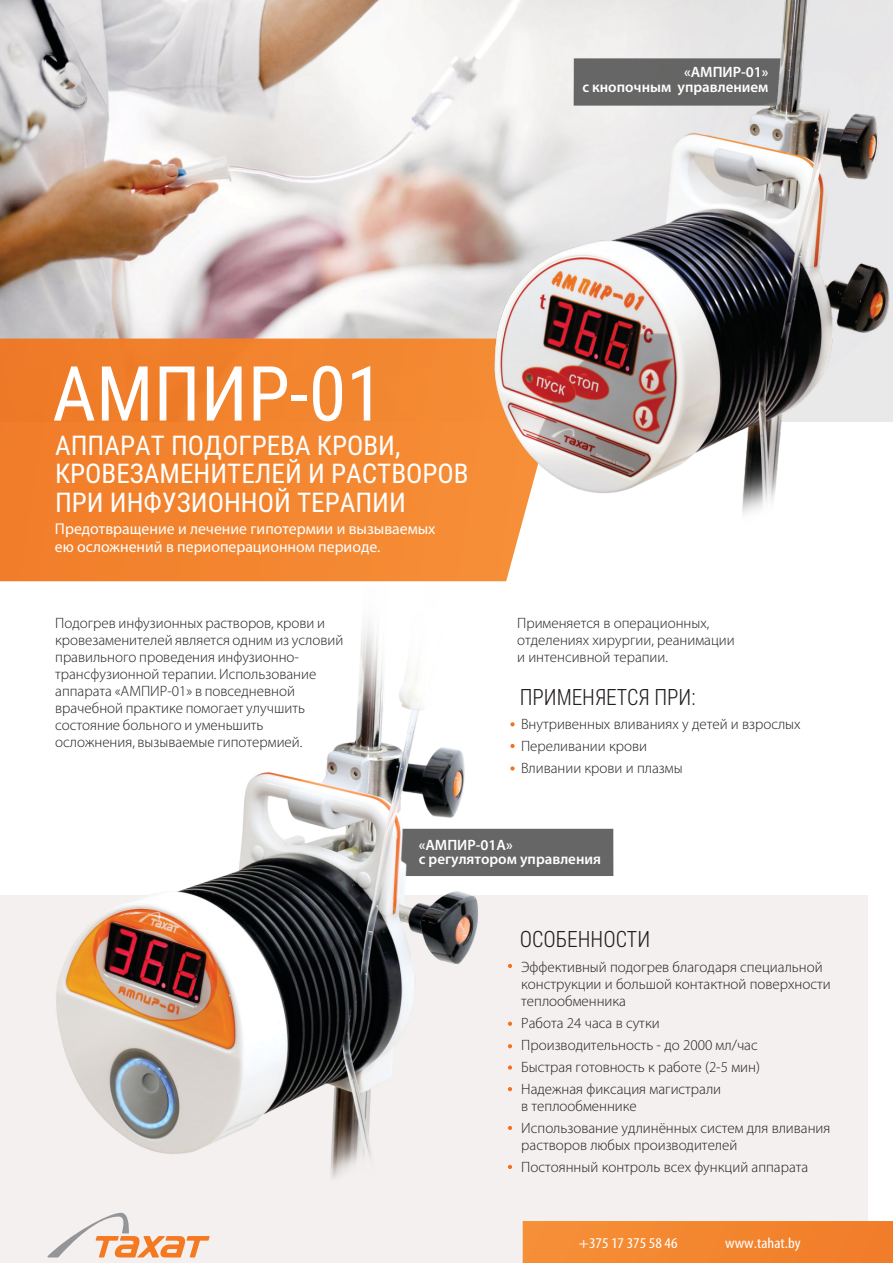
<style>
.page{position:relative;width:893px;height:1263px;background:#fff}
.page>*{position:absolute;margin:0;border:0;box-sizing:border-box;transform-origin:0 0}
.t1{font:76.05px "Roboto Condensed";color:#fff}
.t2{font:27.15px/28.3px "Roboto Condensed";color:#fff}
.t3{font:300 22.5px "Roboto Condensed";color:#231f20}
.t4{font:15.75px/17.9px "Myriad Pro";color:#fff}
.t5{font:300 15px/17px "Myriad Pro";color:#231f20}
.t6{font:600 15px/14.5px "Myriad Pro";color:#fff}
.t7{font:condensed 15px "Myriad Pro";color:#fff;scale:1.12 1}
</style>
<div class="page">
<div style="left:0;top:895px;width:867px;height:368px;background:#f3f0ef"></div>
<div style="left:399px;top:829px;width:214px;height:47px;background:#5f605f"></div>
<img style="left:0;top:581px;width:529px;height:598px">
<img style="left:0;top:0;width:425px;height:339px">
<svg style="left:0;top:339px;width:511px;height:242px;background:#f2822d"></svg>
<svg style="left:510px;top:766px;width:5px;height:5px"></svg>
<svg style="left:510px;top:744px;width:5px;height:4px"></svg>
<svg style="left:510px;top:722px;width:5px;height:4px"></svg>
<svg style="left:508px;top:1022px;width:4px;height:4px"></svg>
<svg style="left:508px;top:964px;width:4px;height:4px"></svg>
<svg style="left:508px;top:1044px;width:4px;height:4px"></svg>
<svg style="left:508px;top:1065px;width:4px;height:5px"></svg>
<svg style="left:508px;top:1087px;width:4px;height:4px"></svg>
<img style="left:425px;top:0;width:468px;height:564px">
<svg style="left:508px;top:1126px;width:4px;height:4px"></svg>
<svg style="left:508px;top:1165px;width:4px;height:4px"></svg>
<div style="left:523px;top:1221px;width:370px;height:42px;background:#f3862f"></div>
<svg style="left:47px;top:1213px;width:163px;height:44px"></svg>
<p class="t6" style="left:582px;top:66px;width:188px;text-align:right">«АМПИР-01»<br>с кнопочным управлением</p>
<h1 class="t1" style="left:52px;top:363px;width:333px">АМПИР-01</h1>
<h2 class="t2" style="left:55px;top:434px;width:415px">АППАРАТ ПОДОГРЕВА КРОВИ,<br>КРОВЕЗАМЕНИТЕЛЕЙ И РАСТВОРОВ<br>ПРИ ИНФУЗИОННОЙ ТЕРАПИИ</h2>
<p class="t4" style="left:55px;top:521px;width:382px">Предотвращение и лечение гипотермии и вызываемых ею осложнений в периоперационном периоде.</p>
<p class="t5" style="left:55px;top:616px;width:290px">Подогрев инфузионных растворов, крови и кровезаменителей является одним из условий правильного проведения инфузионно&shy;трансфузионной терапии. Использование аппарата «АМПИР-01» в повседневной врачебной практике помогает улучшить состояние больного и уменьшить осложнения, вызываемые гипотермией.</p>
<p class="t5" style="left:517px;top:616px;width:219px">Применяется в операционных, отделениях хирургии, реанимации и интенсивной терапии.</p>
<h3 class="t3" style="left:520px;top:688px;width:177px">ПРИМЕНЯЕТСЯ ПРИ:</h3>
<p class="t5" style="left:521px;top:714px;width:281px;line-height:22px">Внутривенных вливаниях у детей и взрослых<br>Переливании крови<br>Вливании крови и плазмы</p>
<p class="t6" style="left:419px;top:839px;width:184px">«АМПИР-01А»<br>с регулятором управления</p>
<h3 class="t3" style="left:520px;top:930px;width:132px">ОСОБЕННОСТИ</h3>
<p class="t5" style="left:521px;top:959px;width:311px">Эффективный подогрев благодаря специальной конструкции и большой контактной поверхности теплообменника</p>
<p class="t5" style="left:521px;top:1013px;width:240px;line-height:22px">Работа 24 часа в сутки<br>Производительность - до 2000 мл/час<br>Быстрая готовность к работе (2-5 мин)<br>Надежная фиксация магистрали</p>
<p class="t5" style="left:521px;top:1096px;width:311px;line-height:22px">в теплообменнике<br>Использование удлинённых систем для вливания</p>
<p class="t5" style="left:521px;top:1135px;width:289px;line-height:22px">растворов любых производителей<br>Постоянный контроль всех функций аппарата</p>
<p class="t7" style="left:579px;top:1237px;width:90px">+375 17 375 58 46</p>
<p class="t7" style="left:725px;top:1237px;width:69px">www.tahat.by</p>
</div>
